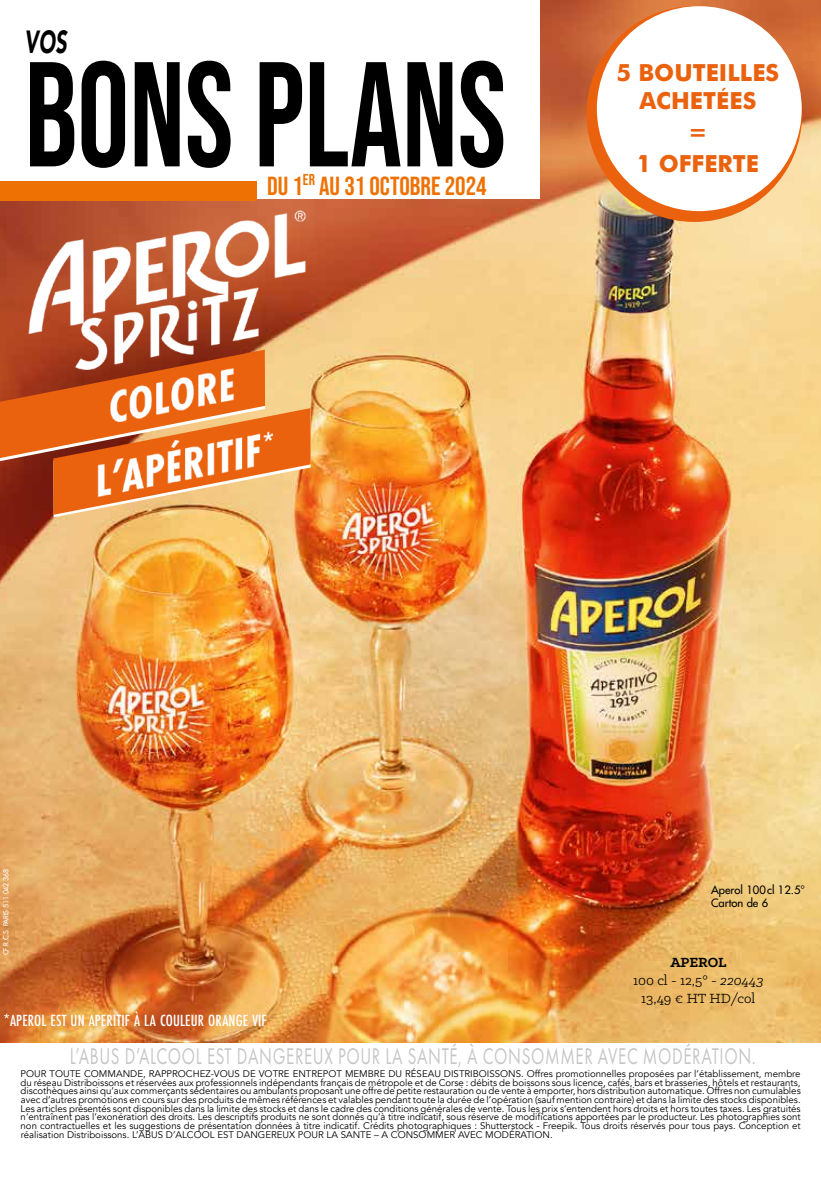
<style>
.page{position:relative;width:821px;height:1183px;background:#fff}
.page>*{position:absolute;margin:0;border:0;box-sizing:border-box;transform-origin:0 0}
.t1{font:148.8px "Bebas Neue";color:#000;scale:.87 1}
.t2{font:italic 900 31.95px "Avenir";color:#000;scale:.63 1}
.t3{font:26.1px "Bebas Neue";color:#ee7203}
.t4{font:23.55px "Futura PT";letter-spacing:.04em;color:#c6c6c6;scale:.71 1}
.t5{font:700 23.4px/28.2px "Futura";color:#eb620e;text-align:center}
.t6{font:500 16.8px "Futura PT Cond";letter-spacing:.01em;color:#fff}
.t7{font:15px/18px "Klinic Slab";color:#000;text-align:center}
.t8{font:11.25px/13.5px "Futura";color:#000}
.t9{font:9.6px/8.7px "Avenir";color:#000;text-align:justify}
.t10{font:7.05px "Futura";letter-spacing:-.02em;color:#fff}
.s1{font-weight:700}
.s2{font-style:italic}
</style>
<div class="page">
<img style="left:0;top:0;width:820px;height:1041px">
<div style="left:586px;top:6px;width:216px;height:216px;background:#eb620e;border-radius:50%"></div>
<div style="left:597px;top:6px;width:204px;height:205px;background:#fff;border-radius:50%"></div>
<img style="left:0;top:197px;width:359px;height:351px">
<div style="left:0;top:0;width:534px;height:197px;background:#fff"></div>
<div style="left:0;top:181px;width:256px;height:20px;background:#ee7203"></div>
<hr style="left:820px;top:0;width:1px;height:1041px;background:#eb620e">
<h2 class="t2" style="left:25px;top:16px;width:68px">VOS</h2>
<h1 class="t1" style="left:25px;top:31px;width:555px">BONS PLANS</h1>
<h3 class="t3" style="left:267px;top:171px;width:221px">DU 1<sup>ER</sup> AU 31 OCTOBRE 2024</h3>
<h3 class="t5" style="left:616px;top:57px;width:164px">5 BOUTEILLES<br>ACHETÉES</h3>
<h3 class="t5" style="left:636px;top:115px;width:124px;line-height:31.7px">=<br>1 OFFERTE</h3>
<p class="t10" style="left:2px;top:954px;width:88px;rotate:-90deg">CF R.C.S. PARIS 511 042 368</p>
<h3 class="t6" style="left:4px;top:1010px;width:264px">*APEROL EST UN APERITIF À LA COULEUR ORANGE VIF</h3>
<p class="t8" style="left:711px;top:882px;width:95px">Aperol 100cl 12.5°<br>Carton de 6</p>
<h3 class="t7" style="left:633px;top:952px;width:132px"><span class="s1">APEROL<br></span>100 cl - 12,5° - <span class="s2">220443<br></span>13,49 € HT HD/col</h3>
<h3 class="t4" style="left:70px;top:1042px;width:967px">L’ABUS D’ALCOOL EST DANGEREUX POUR LA SANTÉ, À CONSOMMER AVEC MODÉRATION.</h3>
<p class="t9" style="left:21px;top:1069px;width:781px">POUR TOUTE COMMANDE, RAPPROCHEZ-VOUS DE VOTRE ENTREPOT MEMBRE DU RÉSEAU DISTRIBOISSONS. Offres promotionnelles proposées par l’établissement, membre du réseau Distriboissons et réservées aux professionnels indépendants français de métropole et de Corse : débits de boissons sous licence, cafés, bars et brasseries, hôtels et restaurants, discothèques ainsi qu’aux commerçants sédentaires ou ambulants proposant une offre de petite restauration ou de vente à emporter, hors distribution automatique. Offres non cumulables avec d’autres promotions en cours sur des produits de mêmes références et valables pendant toute la durée de l’opération (sauf mention contraire) et dans la limite des stocks disponibles.<br>Les articles présentés sont disponibles dans la limite des stocks et dans le cadre des conditions générales de vente. Tous les prix s’entendent hors droits et hors toutes taxes. Les gratuités n’entraînent pas l’exonération des droits. Les descriptifs produits ne sont donnés qu’à titre indicatif, sous réserve de modifications apportées par le producteur. Les photographies sont non contractuelles et les suggestions de présentation données à titre indicatif. Crédits photographiques : Shutterstock - Freepik. Tous droits réservés pour tous pays. Conception et réalisation Distriboissons. L’ABUS D’ALCOOL EST DANGEREUX POUR LA SANTE – A CONSOMMER AVEC MODÉRATION.</p>
</div>
